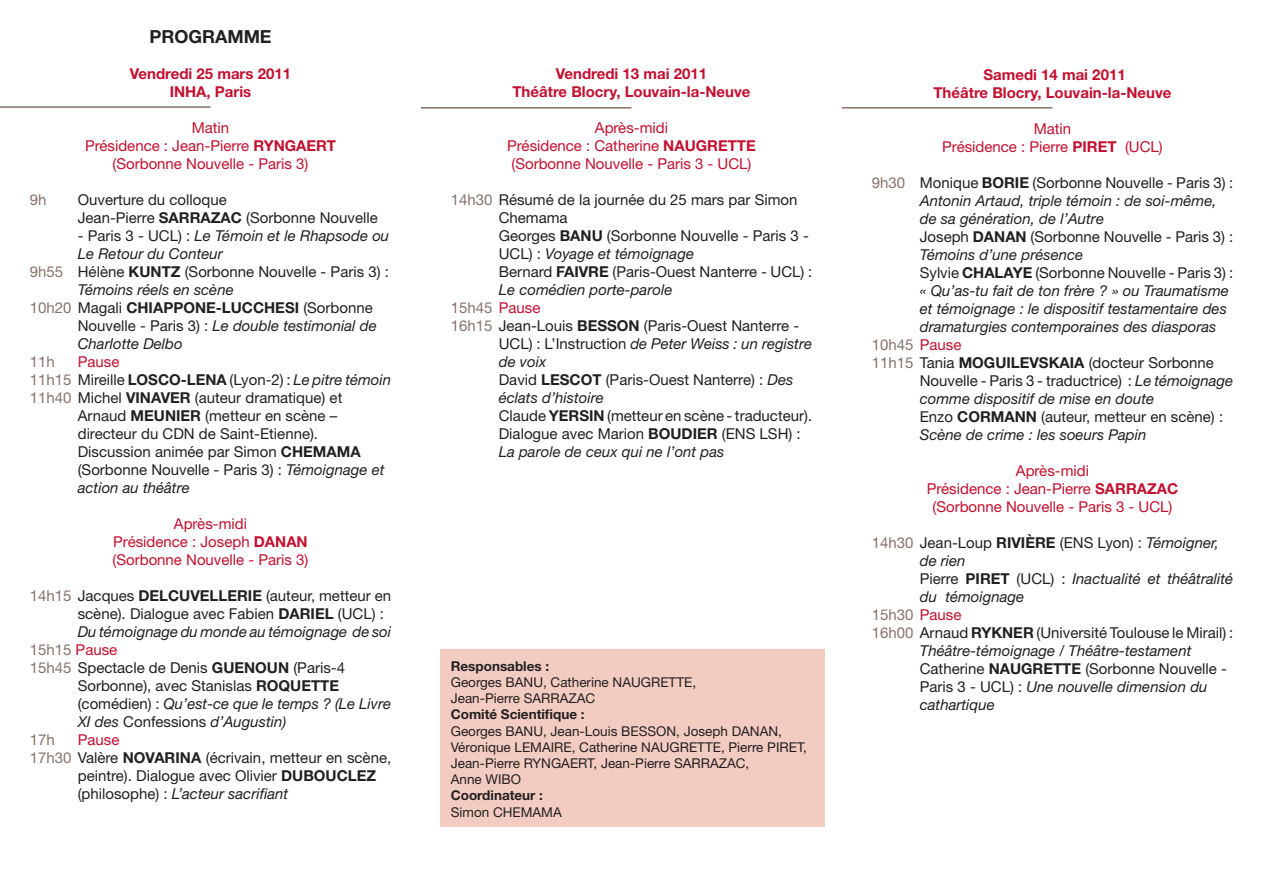
<style>
.page{position:relative;width:1263px;height:893px;background:#fff}
.page>*{position:absolute;margin:0;border:0;box-sizing:border-box;transform-origin:0 0}
.t1{font:700 18px "Helvetica Neue LT Std";color:#231f20}
.t2{font:15px/18px "Helvetica Neue LT Std";color:#231f20}
.t3{font:italic 15px "Helvetica Neue LT Std";color:#231f20}
.t4{font:15px/18px "Helvetica Neue LT Std";color:#c3102f;text-align:center}
.t5{font:700 15px/18px "Helvetica Neue LT Std";color:#c3102f;text-align:center}
.t6{font:15px "Helvetica Neue LT Std";color:#877269}
.t7{font:700 15px "Helvetica Neue LT Std";color:#231f20}
.t8{font:13.5px/16.2px "Helvetica Neue LT Std";color:#231f20}
.t9{font:700 13.5px "Helvetica Neue LT Std";color:#231f20}
.s1{font-weight:700}
.s2{font-style:normal}
.s3{color:#877269}
.s4{font-weight:400;color:#877269}
.s5{font-weight:400}
.s6{font-style:italic}
.s7{color:#c3102f}
.s8{font-weight:700;font-style:normal}
</style>
<div class="page">
<div style="left:440px;top:649px;width:384px;height:178px;background:#f3ccc1"></div>
<hr style="left:0;top:106px;width:210px;height:2px;background:#877269">
<hr style="left:421px;top:107px;width:210px;height:2px;background:#877269">
<hr style="left:842px;top:107px;width:210px;height:2px;background:#877269">
<p class="t1" style="left:149px;top:25px;width:124px">PROGRAMME</p>
<p class="t5" style="left:130px;top:64px;width:163px">Vendredi 25 mars 2011<br>INHA, Paris</p>
<p class="t4" style="left:85px;top:118px;width:252px">Matin<br>Présidence : Jean-Pierre <span class="s1">RYNGAERT </span>(Sorbonne Nouvelle - Paris 3)</p>
<p class="t6" style="left:30px;top:190px;width:18px">9h</p>
<p class="t2" style="left:78px;top:190px;width:302px">Ouverture du colloque<br>Jean-Pierre <span class="s1">SARRAZAC</span> (Sorbonne Nouvelle</p>
<p class="t3" style="left:78px;top:226px;width:313px"><span class="s2">- Paris 3 - UCL) :</span> Le Témoin et le Rhapsode ou</p>
<p class="t3" style="left:78px;top:244px;width:147px">Le Retour du Conteur</p>
<p class="t2" style="left:30px;top:262px;width:361px"><span class="s3">9h55</span> Hélène <span class="s1">KUNTZ</span> (Sorbonne Nouvelle - Paris 3) :</p>
<p class="t3" style="left:78px;top:280px;width:157px">Témoins réels en scène</p>
<p class="t7" style="left:30px;top:298px;width:345px"><span class="s4">10</span><span class="s4">h</span><span class="s4">20</span> <span class="s5">Magali</span> CHIAPPONE-LUCCHESI <span class="s5">(Sorbonne</span></p>
<p class="t3" style="left:78px;top:316px;width:300px"><span class="s2">Nouvelle - Paris 3) :</span> Le double testimonial de</p>
<p class="t3" style="left:78px;top:334px;width:107px">Charlotte Delbo</p>
<p class="t6" style="left:30px;top:352px;width:27px">11h</p>
<p class="t4" style="left:78px;top:352px;width:43px">Pause</p>
<p class="t2" style="left:30px;top:370px;width:363px"><span class="s3">11h15</span> Mireille <span class="s1">LOSCO-LENA</span> (Lyon-2) : <span class="s6">Le pitre témoin</span></p>
<p class="t2" style="left:30px;top:388px;width:314px"><span class="s3">11h40</span> Michel <span class="s1">VINAVER</span> (auteur dramatique) et</p>
<p class="t2" style="left:78px;top:406px;width:261px">Arnaud <span class="s1">MEUNIER</span> (metteur en scène –</p>
<p class="t2" style="left:78px;top:424px;width:242px">directeur du CDN de Saint-Etienne).</p>
<p class="t2" style="left:78px;top:442px;width:284px">Discussion animée par Simon <span class="s1">CHEMAMA</span></p>
<p class="t2" style="left:78px;top:460px;width:308px">(Sorbonne Nouvelle - Paris 3) : <span class="s6">Témoignage et</span></p>
<p class="t3" style="left:78px;top:478px;width:114px">action au théâtre</p>
<p class="t4" style="left:113px;top:514px;width:197px">Après-midi<br>Présidence : Joseph <span class="s1">DANAN </span>(Sorbonne Nouvelle - Paris 3)</p>
<p class="t2" style="left:30px;top:586px;width:363px"><span class="s3">14h15</span> Jacques <span class="s1">DELCUVELLERIE</span> (auteur, metteur en</p>
<p class="t2" style="left:78px;top:604px;width:308px">scène). Dialogue avec Fabien <span class="s1">DARIEL</span> (UCL) :</p>
<p class="t3" style="left:78px;top:622px;width:315px">Du témoignage du monde au témoignage de soi</p>
<p class="t6" style="left:30px;top:640px;width:89px">15h15 <span class="s7">Pause</span></p>
<p class="t2" style="left:30px;top:658px;width:317px"><span class="s3">15h45</span> Spectacle de Denis <span class="s1">GUENOUN</span> (Paris-4</p>
<p class="t2" style="left:78px;top:676px;width:263px">Sorbonne), avec Stanislas <span class="s1">ROQUETTE</span></p>
<p class="t3" style="left:78px;top:694px;width:315px"><span class="s2">(comédien) :</span> Qu’est-ce que le temps ? (Le Livre</p>
<p class="t3" style="left:78px;top:712px;width:210px">XI des <span class="s2">Confessions</span> d’Augustin)</p>
<p class="t6" style="left:30px;top:730px;width:27px">17h</p>
<p class="t4" style="left:78px;top:730px;width:43px">Pause</p>
<p class="t2" style="left:30px;top:748px;width:363px"><span class="s3">17h30</span> Valère <span class="s1">NOVARINA</span> (écrivain, metteur en scène,</p>
<p class="t2" style="left:78px;top:766px;width:300px">peintre). Dialogue avec Olivier <span class="s1">DUBOUCLEZ</span></p>
<p class="t3" style="left:78px;top:784px;width:212px"><span class="s2">(philosophe) :</span> L’acteur sacrifiant</p>
<p class="t5" style="left:512px;top:64px;width:240px">Vendredi 13 mai 2011<br>Théâtre Blocry, Louvain-la-Neuve</p>
<p class="t4" style="left:507px;top:118px;width:250px">Après-midi<br>Présidence : Catherine <span class="s1">NAUGRETTE </span>(Sorbonne Nouvelle - Paris 3 - UCL)</p>
<p class="t2" style="left:451px;top:190px;width:348px"><span class="s3">14h30</span> Résumé de la journée du 25 mars par Simon</p>
<p class="t2" style="left:499px;top:208px;width:70px">Chemama</p>
<p class="t2" style="left:499px;top:226px;width:312px">Georges <span class="s1">BANU</span> (Sorbonne Nouvelle - Paris 3 -</p>
<p class="t3" style="left:499px;top:244px;width:197px"><span class="s2">UCL) :</span> Voyage et témoignage</p>
<p class="t2" style="left:499px;top:262px;width:315px">Bernard <span class="s1">FAIVRE</span> (Paris-Ouest Nanterre - UCL) :</p>
<p class="t3" style="left:499px;top:280px;width:175px">Le comédien porte-parole</p>
<p class="t6" style="left:451px;top:298px;width:91px">15h45 <span class="s7">Pause</span></p>
<p class="t2" style="left:451px;top:316px;width:350px"><span class="s3">16h15</span> Jean-Louis <span class="s1">BESSON</span> (Paris-Ouest Nanterre -</p>
<p class="t3" style="left:499px;top:334px;width:315px"><span class="s2">UCL) : L’Instruction</span> de Peter Weiss : un registre</p>
<p class="t3" style="left:499px;top:352px;width:49px">de voix</p>
<p class="t2" style="left:499px;top:370px;width:296px">David <span class="s1">LESCOT</span> (Paris-Ouest Nanterre) : <span class="s6">Des</span></p>
<p class="t3" style="left:499px;top:388px;width:107px">éclats d’histoire</p>
<p class="t2" style="left:499px;top:406px;width:315px">Claude <span class="s1">YERSIN</span> (metteur en scène - traducteur).</p>
<p class="t2" style="left:499px;top:424px;width:303px">Dialogue avec Marion <span class="s1">BOUDIER</span> (ENS LSH) :</p>
<p class="t3" style="left:499px;top:442px;width:227px">La parole de ceux qui ne l’ont pas</p>
<p class="t9" style="left:451px;top:658px;width:100px">Responsables :</p>
<p class="t8" style="left:451px;top:674px;width:247px">Georges BANU, Catherine NAUGRETTE,<br>Jean-Pierre SARRAZAC</p>
<p class="t9" style="left:451px;top:706px;width:135px">Comité Scientifique :</p>
<p class="t8" style="left:451px;top:723px;width:358px">Georges BANU, Jean-Louis BESSON, Joseph DANAN, Véronique LEMAIRE, Catherine NAUGRETTE, Pierre PIRET, Jean-Pierre RYNGAERT, Jean-Pierre SARRAZAC,<br>Anne WIBO</p>
<p class="t9" style="left:451px;top:787px;width:94px">Coordinateur :</p>
<p class="t8" style="left:451px;top:804px;width:113px">Simon CHEMAMA</p>
<p class="t5" style="left:933px;top:65px;width:240px">Samedi 14 mai 2011<br>Théâtre Blocry, Louvain-la-Neuve</p>
<p class="t4" style="left:942px;top:119px;width:222px">Matin<br>Présidence : Pierre <span class="s1">PIRET</span> (UCL)</p>
<p class="t2" style="left:872px;top:173px;width:363px"><span class="s3">9h30</span> Monique <span class="s1">BORIE</span> (Sorbonne Nouvelle - Paris 3) :</p>
<p class="t3" style="left:920px;top:192px;width:298px">Antonin Artaud, triple témoin : de soi-même,</p>
<p class="t3" style="left:920px;top:210px;width:186px">de sa génération, de l’Autre</p>
<p class="t2" style="left:920px;top:227px;width:315px">Joseph <span class="s1">DANAN</span> (Sorbonne Nouvelle - Paris 3) :</p>
<p class="t3" style="left:920px;top:246px;width:165px">Témoins d’une présence</p>
<p class="t2" style="left:920px;top:263px;width:315px">Sylvie <span class="s1">CHALAYE</span> (Sorbonne Nouvelle - Paris 3) :</p>
<p class="t3" style="left:920px;top:282px;width:311px">« Qu’as-tu fait de ton frère ? » ou Traumatisme</p>
<p class="t3" style="left:920px;top:300px;width:309px">et témoignage : le dispositif testamentaire des</p>
<p class="t3" style="left:920px;top:318px;width:298px">dramaturgies contemporaines des diasporas</p>
<p class="t6" style="left:872px;top:336px;width:91px">10h45 <span class="s7">Pause</span></p>
<p class="t2" style="left:872px;top:353px;width:344px"><span class="s3">11h15</span> Tania <span class="s1">MOGUILEVSKAIA</span> (docteur Sorbonne</p>
<p class="t2" style="left:920px;top:371px;width:315px">Nouvelle - Paris 3 - traductrice) : <span class="s6">Le témoignage</span></p>
<p class="t3" style="left:920px;top:390px;width:236px">comme dispositif de mise en doute</p>
<p class="t2" style="left:920px;top:407px;width:305px">Enzo <span class="s1">CORMANN</span> (auteur, metteur en scène) :</p>
<p class="t3" style="left:920px;top:426px;width:228px">Scène de crime : les soeurs Papin</p>
<p class="t4" style="left:927px;top:461px;width:253px">Après-midi<br>Présidence : Jean-Pierre <span class="s1">SARRAZAC </span>(Sorbonne Nouvelle - Paris 3 - UCL)</p>
<p class="t2" style="left:872px;top:533px;width:349px"><span class="s3">14h30</span> Jean-Loup <span class="s1">RIVIÈRE</span> (ENS Lyon) : <span class="s6">Témoigner,</span></p>
<p class="t3" style="left:920px;top:552px;width:47px">de rien</p>
<p class="t3" style="left:920px;top:570px;width:315px"><span class="s2">Pierre</span> <span class="s8">PIRET</span> <span class="s2">(UCL) :</span> Inactualité et théâtralité</p>
<p class="t3" style="left:920px;top:588px;width:106px">du témoignage</p>
<p class="t6" style="left:872px;top:606px;width:91px">15h30 <span class="s7">Pause</span></p>
<p class="t2" style="left:872px;top:623px;width:363px"><span class="s3">16h00</span> Arnaud <span class="s1">RYKNER</span> (Université Toulouse le Mirail) :</p>
<p class="t3" style="left:920px;top:642px;width:273px">Théâtre-témoignage / Théâtre-testament</p>
<p class="t2" style="left:920px;top:659px;width:309px">Catherine <span class="s1">NAUGRETTE</span> (Sorbonne Nouvelle -</p>
<p class="t3" style="left:920px;top:678px;width:289px"><span class="s2">Paris 3 - UCL) :</span> Une nouvelle dimension du</p>
<p class="t3" style="left:920px;top:696px;width:77px">cathartique</p>
</div>
